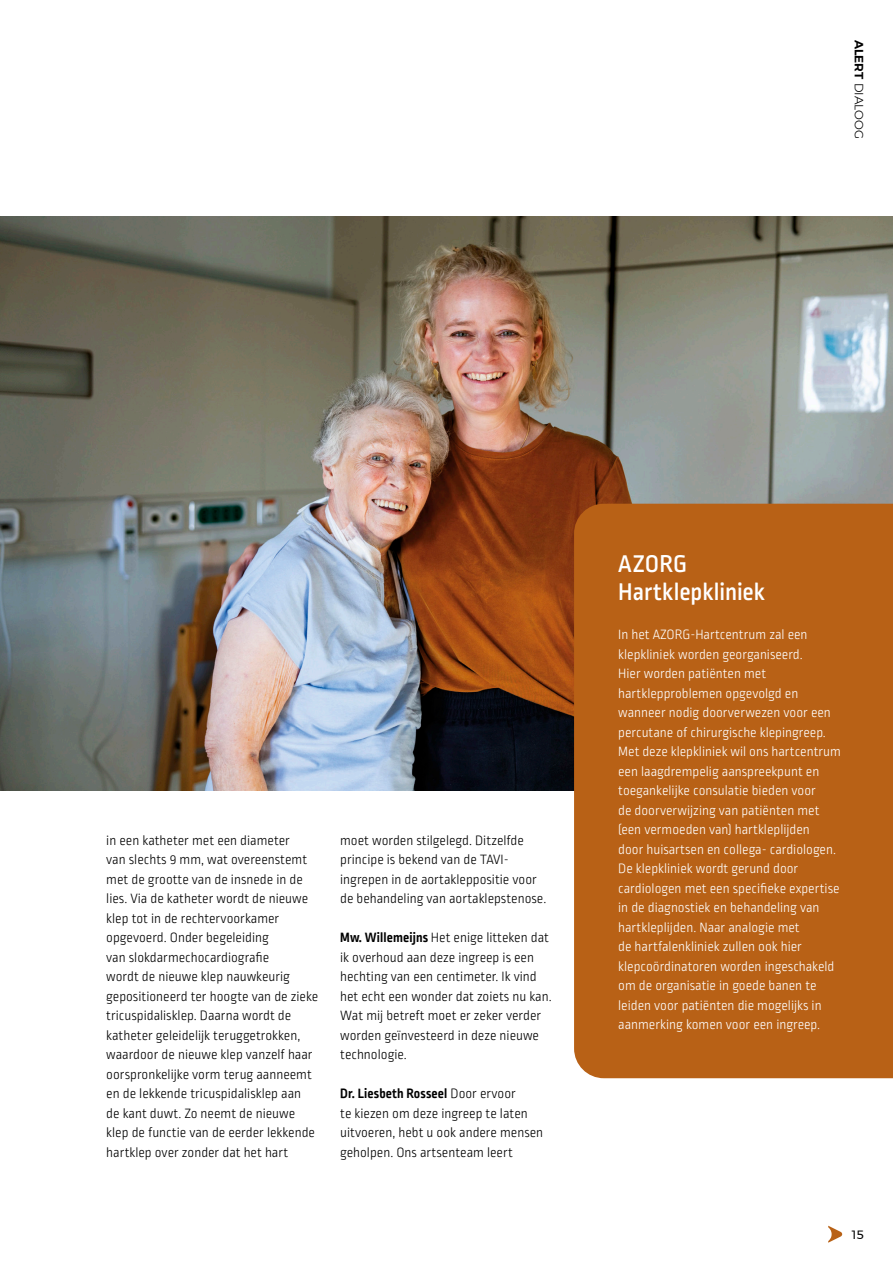
<style>
.page{position:relative;width:893px;height:1263px;background:#fff}
.page>*{position:absolute;margin:0;border:0;box-sizing:border-box;transform-origin:0 0}
.t1{font:500 25.5px/28.5px "Ropa Mix Pro";color:#fff}
._2024_Body{font:300 14.25px/19.5px "Ropa Mix Pro";color:#000}
.t2{font:300 14.25px/19.5px "Ropa Mix Pro";color:#fff}
._000{font:300 12px "Montserrat";color:#000}
.t3{font:12px "Montserrat";color:#000}
.s1{font-weight:600}
.s2{font-weight:700}
</style>
<div class="page">
<img style="left:0;top:216px;width:893px;height:575px">
<div style="left:574px;top:504px;width:319px;height:574px;background:#b86116"></div>
<svg style="left:828px;top:1226px;width:14px;height:17px"></svg>
<p class="_000" style="left:868px;top:40px;width:100px;rotate:90deg"><span class="s1">ALERT</span> DIALOOG</p>
<p class="_2024_Body" style="left:106px;top:831px;width:214px">in een katheter met een diameter<br>van slechts 9 mm, wat overeenstemt met de grootte van de insnede in de lies. Via de katheter wordt de nieuwe klep tot in de rechtervoorkamer opgevoerd. Onder begeleiding<br>van slokdarmechocardiografie<br>wordt de nieuwe klep nauwkeurig gepositioneerd ter hoogte van de zieke tricuspidalisklep. Daarna wordt de katheter geleidelijk teruggetrokken, waardoor de nieuwe klep vanzelf haar oorspronkelijke vorm terug aanneemt en de lekkende tricuspidalisklep aan<br>de kant duwt. Zo neemt de nieuwe klep de functie van de eerder lekkende hartklep over zonder dat het hart</p>
<p class="_2024_Body" style="left:340px;top:831px;width:208px">moet worden stilgelegd. Ditzelfde principe is bekend van de TAVI&shy;ingrepen in de aortakleppositie voor de behandeling van aortaklepstenose.</p>
<p class="_2024_Body" style="left:340px;top:929px;width:213px"><span class="s2">Mw. Willemeijns</span> Het enige litteken dat ik overhoud aan deze ingreep is een hechting van een centimeter. Ik vind het echt een wonder dat zoiets nu kan.<br>Wat mij betreft moet er zeker verder worden geïnvesteerd in deze nieuwe technologie.</p>
<p class="_2024_Body" style="left:340px;top:1085px;width:205px"><span class="s2">Dr. Liesbeth Rosseel</span> Door ervoor<br>te kiezen om deze ingreep te laten uitvoeren, hebt u ook andere mensen geholpen. Ons artsenteam leert</p>
<p class="t1" style="left:618px;top:551px;width:148px">AZORG<br>Hartklepkliniek</p>
<p class="t2" style="left:618px;top:626px;width:224px">In het AZORG-Hartcentrum zal een klepkliniek worden georganiseerd.<br>Hier worden patiënten met hartklepproblemen opgevolgd en wanneer nodig doorverwezen voor een percutane of chirurgische klepingreep.<br>Met deze klepkliniek wil ons hartcentrum een laagdrempelig aanspreekpunt en toegankelijke consulatie bieden voor<br>de doorverwijzing van patiënten met (een vermoeden van) hartkleplijden<br>door huisartsen en collega- cardiologen.<br>De klepkliniek wordt gerund door cardiologen met een specifieke expertise in de diagnostiek en behandeling van hartkleplijden. Naar analogie met<br>de hartfalenkliniek zullen ook hier klepcoördinatoren worden ingeschakeld om de organisatie in goede banen te leiden voor patiënten die mogelijks in aanmerking komen voor een ingreep.</p>
<p class="t3" style="left:852px;top:1225px;width:13px">15</p>
</div>
